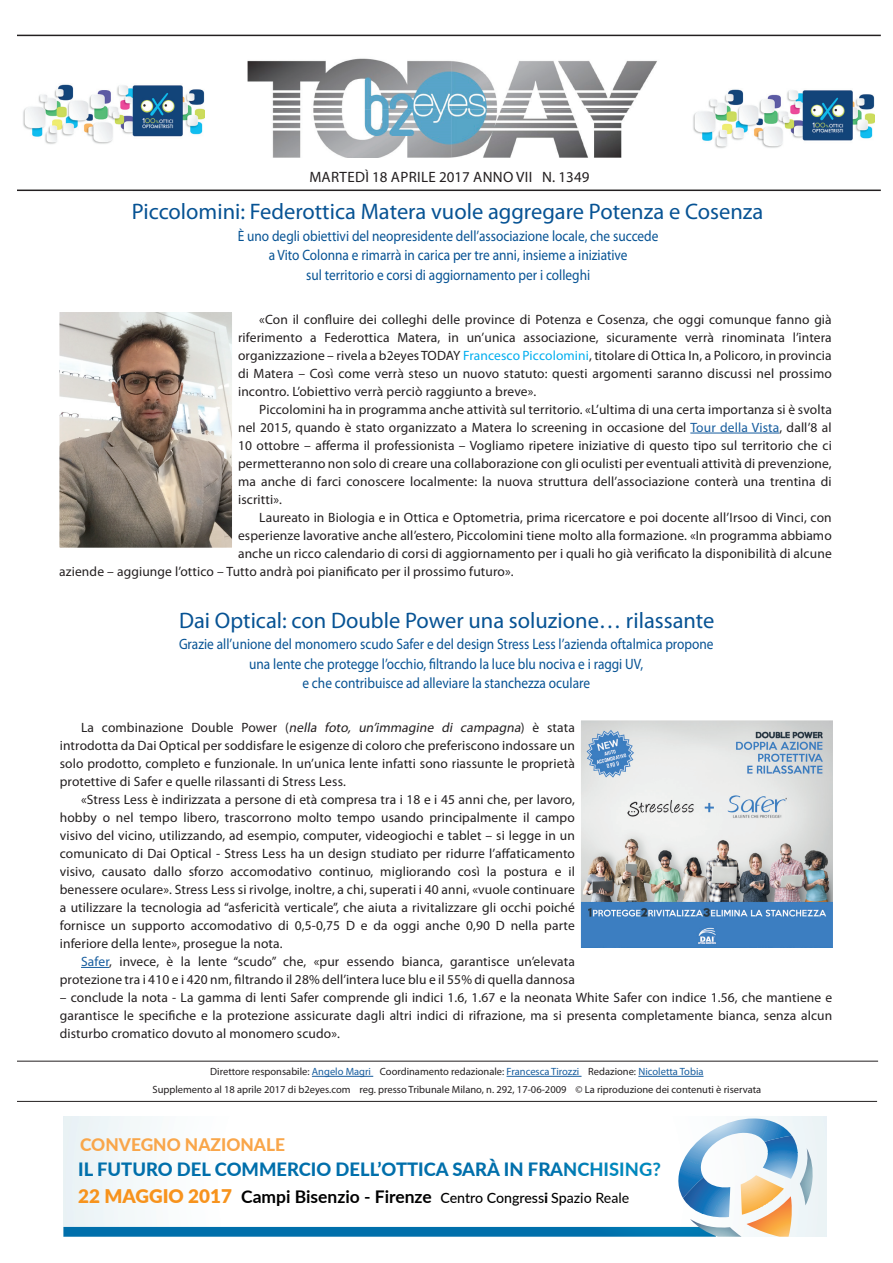
<style>
.page{position:relative;width:893px;height:1263px;background:#fff}
.page>*{position:absolute;margin:0;border:0;box-sizing:border-box;transform-origin:0 0}
.t1{font:22.5px "Myriad Pro";color:#075394}
.t2{font:800 18.3px "Lato";color:#006fab}
.t3{font:800 17.4px "Lato";color:#f9a64a}
.t4{font:15px/19.5px "Myriad Pro";color:#075394;text-align:center;scale:.89 1}
.t5{font:15px "Myriad Pro";letter-spacing:.02em;color:#231f20}
.t6{font:500 14.25px "Lato";color:#000001}
.t7{font:13.5px/18px "Myriad Pro";letter-spacing:.01em;color:#231f20;text-align:justify}
.t8{font:10.5px/18px "Myriad Pro";color:#231f20;text-align:center}
.s1{color:#00aeef}
.s2{color:#175d9e}
.s3{font-style:italic}
.s4{font-weight:900;font-size:18.9px;color:#f7931d}
.s5{font-weight:700;font-size:17.4px}
</style>
<div class="page">
<img style="left:247px;top:58px;width:410px;height:99px">
<hr style="left:17px;top:1101px;width:860px;height:1px;background:#231f20">
<hr style="left:312px;top:1076px;width:61px;height:1px;background:#175d9e">
<hr style="left:507px;top:1076px;width:75px;height:1px;background:#175d9e">
<hr style="left:638px;top:1076px;width:65px;height:1px;background:#175d9e">
<img style="left:23px;top:84px;width:182px;height:60px">
<hr style="left:17px;top:190px;width:864px;height:1px;background:#231f20">
<hr style="left:17px;top:35px;width:864px;height:1px;background:#231f20">
<hr style="left:17px;top:1061px;width:861px;height:1px;background:#231f20">
<svg style="left:63px;top:1116px;width:750px;height:121px"></svg>
<img style="left:693px;top:89px;width:182px;height:59px">
<svg style="left:81px;top:967px;width:28px;height:1px"></svg>
<hr style="left:690px;top:433px;width:89px;height:1px;background:#175d9e">
<img style="left:60px;top:313px;width:171px;height:234px">
<div style="left:53px;top:306px;width:185px;height:248px;border:6px solid #fff"></div>
<img style="left:582px;top:721px;width:250px;height:226px">
<div style="left:575px;top:714px;width:264px;height:255px;border:6px solid #fff"></div>
<p class="t5" style="left:309px;top:167px;width:281px">martedì 18 aprile 2017 ANNO VII N. 1349</p>
<h1 class="t1" style="left:132px;top:197px;width:633px">Piccolomini: Federottica Matera vuole aggregare Potenza e Cosenza</h1>
<p class="t4" style="left:238px;top:226px;width:474px">È uno degli obiettivi del neopresidente dell’associazione locale, che succede a Vito Colonna e rimarrà in carica per tre anni, insieme a iniziative<br>sul territorio e corsi di aggiornamento per i colleghi</p>
<p class="t7" style="left:238px;top:310px;width:595px;text-indent:21px">«Con il confluire dei colleghi delle province di Potenza e Cosenza, che oggi comunque fanno già riferimento a Federottica Matera, in un’unica associazione, sicuramente verrà rinominata l’intera organizzazione – rivela a b2eyes TODAY <span class="s1">Francesco Piccolomini</span>, titolare di Ottica I n, a Policoro, in provincia di Matera – Così come verrà steso un nuovo statuto: questi argomenti saranno discussi nel prossimo incontro. L’obiettivo verrà perciò raggiunto a breve».</p>
<p class="t7" style="left:238px;top:400px;width:595px;text-indent:21px">Piccolomini ha in programma anche attività sul territorio. «L’ultima di una certa importanza si è svolta nel 2015, quando è stato organizzato a Matera lo screening in occasione del <span class="s2">Tour della Vista</span>, dall’8 al 10 ottobre – afferma il professionista – Vogliamo ripetere iniziative di questo tipo sul territorio che ci permetteranno non solo di creare una collaborazione con gli oculisti per eventuali attività di prevenzione, ma anche di farci conoscere localmente: la nuova struttura dell’associazione conterà una trentina di iscritti».</p>
<p class="t7" style="left:259px;top:508px;width:574px">Laureato in Biologia e in Ottica e Optometria, prima ricercatore e poi docente all’I rsoo di Vinci, con</p>
<p class="t7" style="left:238px;top:526px;width:595px">esperienze lavorative anche all’estero, Piccolomini tiene molto alla formazione. «I n programma abbiamo</p>
<p class="t7" style="left:238px;top:544px;width:595px">anche un ricco calendario di corsi di aggiornamento per i quali ho già verificato la disponibilità di alcune</p>
<p class="t7" style="left:59px;top:562px;width:456px">aziende – aggiunge l’ottico – Tutto andrà poi pianificato per il prossimo futuro».</p>
<h1 class="t1" style="left:179px;top:606px;width:537px">Dai Optical: con Double Power una soluzione… rilassante</h1>
<p class="t4" style="left:179px;top:634px;width:602px">Grazie all’unione del monomero scudo Safer e del design Stress Less l’azienda oftalmica propone una lente che protegge l’occhio, filtrando la luce blu nociva e i raggi UV,<br>e che contribuisce ad alleviare la stanchezza oculare</p>
<p class="t7" style="left:60px;top:718px;width:517px;text-indent:21px">La combinazione Double Power (<span class="s3">nella foto, un’immagine di campagna</span>) è stata introdotta da Dai Optical per soddisfare le esigenze di coloro che preferiscono indossare un solo prodotto, completo e funzionale. I n un’unica lente infatti sono riassunte le proprietà protettive di Safer e quelle rilassanti di Stress Less.</p>
<p class="t7" style="left:60px;top:790px;width:517px;text-indent:21px">«Stress Less è indirizzata a persone di età compresa tra i 18 e i 45 anni che, per lavoro, hobby o nel tempo libero, trascorrono molto tempo usando principalmente il campo visivo del vicino, utilizzando, ad esempio, computer, videogiochi e tablet – si legge in un comunicato di Dai Optical - Stress Less ha un design studiato per ridurre l’affaticamento visivo, causato dallo sforzo accomodativo continuo, migliorando così la postura e il benessere oculare». Stress Less si rivolge, inoltre, a chi, superati i 40 anni, «vuole continuare a utilizzare la tecnologia ad “asfericità verticale”, che aiuta a rivitalizzare gli occhi poiché fornisce un supporto accomodativo di 0,5-0,75 D e da oggi anche 0,90 D nella parte inferiore della lente», prosegue la nota.</p>
<p class="t7" style="left:60px;top:952px;width:517px;text-align:right"><span class="s2">Safer</span>, invece, è la lente “scudo” che, «pur essendo bianca, garantisce un’elevata protezione tra i 410 e i 420 nm, filtrando il 28% dell’intera luce blu e il 55% di quella dannosa</p>
<p class="t7" style="left:60px;top:988px;width:774px">– conclude la nota - La gamma di lenti Safer comprende gli indici 1.6, 1.67 e la neonata White Safer con indice 1.56, che mantiene e garantisce le specifiche e la protezione assicurate dagli altri indici di rifrazione, ma si presenta completamente bianca, senza alcun disturbo cromatico dovuto al monomero scudo».</p>
<p class="t8" style="left:152px;top:1062px;width:610px">Direttore responsabile: <span class="s2">Angelo Magri</span> Coordinamento redazionale: <span class="s2">Francesca Tirozzi</span> Redazione: <span class="s2">Nicoletta Tobia<br></span>Supplemento al 18 aprile 2017 di b2eyes.com reg. presso Tribunale Milano, n. 292, 17-06-2009 © La riproduzione dei contenuti è riservata</p>
<p class="t3" style="left:80px;top:1132px;width:206px">CONVEGNO NAZIONALE</p>
<h2 class="t2" style="left:78px;top:1156px;width:584px">IL FUTURO DEL COMMERCIO DELL’OTTICA SARÀ IN FRANCHISING?</h2>
<p class="t6" style="left:78px;top:1188px;width:553px"><span class="s4">22 MAGGIO 2017</span> <span class="s5">Campi Bisenzio - Firenze</span> Centro Congressi Spazio Reale</p>
</div>
